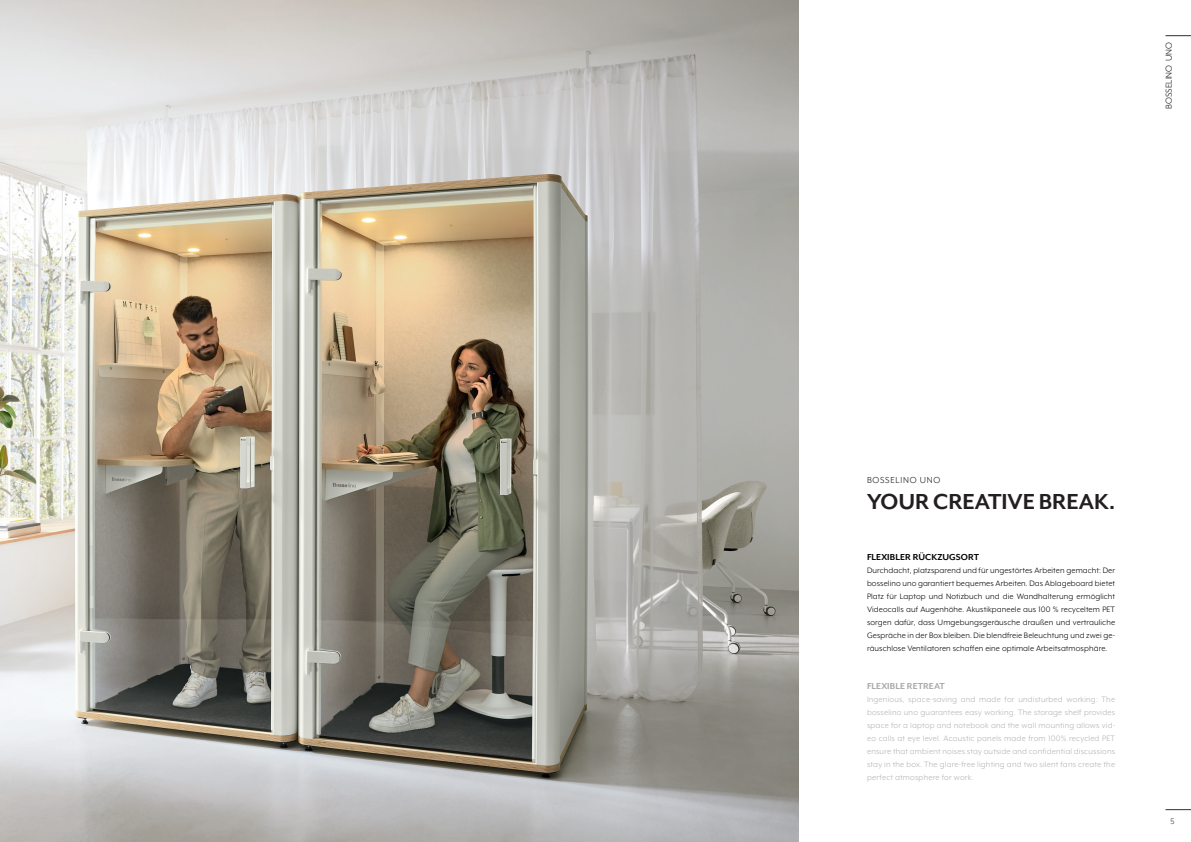
<style>
.page{position:relative;width:1191px;height:842px;background:#fff}
.page>*{position:absolute;margin:0;border:0;box-sizing:border-box;transform-origin:0 0}
.Fließtext_DE{font:700 25px "Mr Eaves XL Mod OT";letter-spacing:-.005em;color:#231f20}
.h3_auf_schwarz{font:700 10px "Mr Eaves XL Mod OT";letter-spacing:.005em;color:#000}
.h3_auf_schwarz_EN{font:700 10px "Mr Eaves XL Mod OT";letter-spacing:.005em;color:#a8a9ad}
.Fließtext_DE-2{font:10px "Mr Eaves XL Mod OT";color:#231f20}
.Fließtext_DE-3{font:10px "Mr Eaves XL Mod OT";letter-spacing:.075em;color:#231f20}
.Fließtext_DE-4{font:9px/13px "Mr Eaves XL Mod OT";letter-spacing:.01em;color:#000;text-align:justify}
.Fließtext_EN{font:9px/13px "Mr Eaves XL Mod OT";letter-spacing:.02em;color:#b2b3b7;text-align:justify}
.t1{font:9px "Mr Eaves XL Mod OT";color:#312f30}
</style>
<div class="page">
<svg style="left:1165px;top:809px;width:26px;height:1px"></svg>
<svg style="left:1165px;top:35px;width:26px;height:1px"></svg>
<img style="left:0;top:0;width:798px;height:842px">
<p class="Fließtext_DE-2" style="left:1163px;top:109px;width:68px;rotate:-90deg">BOSSELINO UNO</p>
<p class="Fließtext_DE-3" style="left:867px;top:474px;width:75px">BOSSELINO UNO</p>
<p class="Fließtext_DE" style="left:867px;top:487px;width:250px">YOUR CREATIVE BREAK.</p>
<p class="h3_auf_schwarz" style="left:867px;top:551px;width:114px">FLEXIBLER RÜCKZUGSORT</p>
<p class="Fließtext_DE-4" style="left:867px;top:563px;width:250px">Durchdacht, platzsparend und für ungestörtes Arbeiten gemacht: Der bosselino uno garantiert bequemes Arbeiten. Das Ablageboard bietet Platz für Laptop und Notizbuch und die Wandhalterung ermöglicht Videocalls auf Augenhöhe. Akustikpaneele aus 100 % recyceltem PET sorgen dafür, dass Umgebungsgeräusche draußen und vertrauliche Gespräche in der Box bleiben. Die blendfreie Beleuchtung und zwei ge&shy;räuschlose Ventilatoren schaffen eine optimale Arbeitsatmosphäre.</p>
<p class="h3_auf_schwarz_EN" style="left:867px;top:680px;width:79px">FLEXIBLE RETREAT</p>
<p class="Fließtext_EN" style="left:867px;top:692px;width:250px">Ingenious, space-saving and made for undisturbed working: The bosselino uno guarantees easy working. The storage shelf provides space for a laptop and notebook and the wall mounting allows vid&shy;eo calls at eye level. Acoustic panels made from 100% recycled PET ensure that ambient noises stay outside and confidential discussions stay in the box. The glare-free lighting and two silent fans create the perfect atmosphere for work.</p>
<p class="t1" style="left:1170px;top:816px;width:6px">5</p>
</div>
